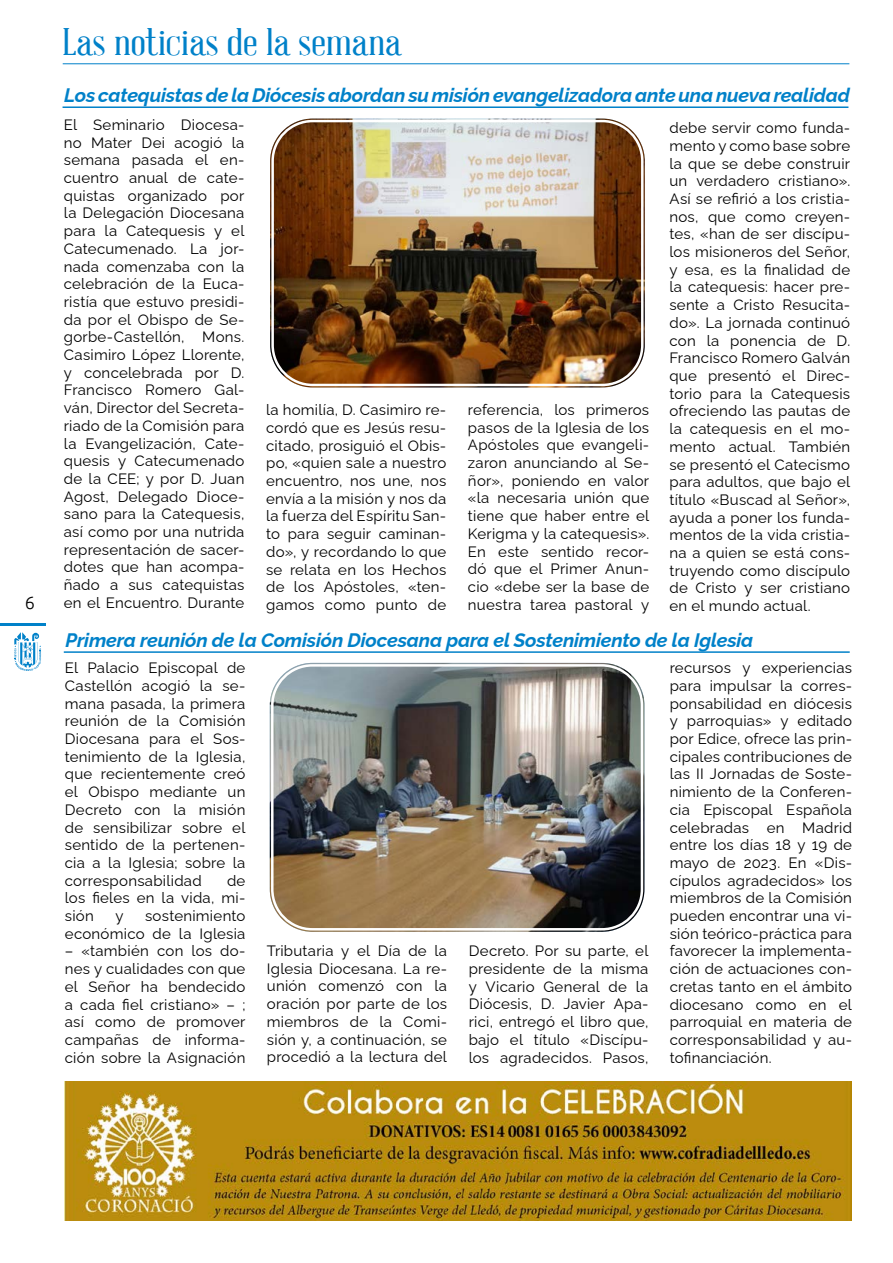
<style>
.page{position:relative;width:893px;height:1263px;background:#fff}
.page>*{position:absolute;margin:0;border:0;box-sizing:border-box;transform-origin:0 0}
.t1{font:37.5px "Abraham Lincoln";color:#0081c9;scale:1.2 1}
.t2{font:italic 700 19.5px "Raleway";letter-spacing:-.01em;color:#0081c9}
.t3{font:300 18px "Ubuntu";color:#000}
.t4{font:15px/17.7px "Raleway";letter-spacing:.015em;color:#000;text-align:justify}
</style>
<div class="page">
<hr style="left:0;top:624px;width:46px;height:2px;background:#0081c9">
<svg style="left:14px;top:632px;width:27px;height:39px"></svg>
<hr style="left:63px;top:63px;width:786px;height:1px;background:#0081c9">
<hr style="left:63px;top:106px;width:785px;height:2px;background:#0081c9">
<img style="left:65px;top:1081px;width:786px;height:139px">
<img style="left:270px;top:119px;width:375px;height:268px">
<div style="left:266px;top:115px;width:383px;height:276px;border:2px solid #fff;border-radius:45px"></div>
<div style="left:271px;top:120px;width:373px;height:266px;border:2px solid #fff;border-radius:40px"></div>
<img style="left:270px;top:663px;width:374px;height:269px">
<div style="left:266px;top:659px;width:382px;height:276px;border:2px solid #fff;border-radius:45px"></div>
<div style="left:271px;top:664px;width:372px;height:266px;border:2px solid #fff;border-radius:40px"></div>
<hr style="left:64px;top:651px;width:786px;height:2px;background:#0081c9">
<p class="t3" style="left:25px;top:591px;width:12px">6</p>
<h1 class="t1" style="left:63px;top:22px;width:284px">Las noticias de la semana</h1>
<h2 class="t2" style="left:64px;top:80px;width:787px">Los catequistas de la Diócesis abordan su misión evangelizadora ante una nueva realidad</h2>
<p class="t4" style="left:64px;top:114px;width:182px">El Seminario Diocesa&shy;no Mater Dei acogió la semana pasada el en&shy;cuentro anual de cate&shy;quistas organizado por la Delegación Diocesana para la Catequesis y el Catecumenado. La jor&shy;nada comenzaba con la celebración de la Euca&shy;ristía que estuvo presidi&shy;da por el Obispo de Se&shy;gorbe-Castellón, Mons.<br>Casimiro López Llorente, y concelebrada por D.<br>Francisco Romero Gal&shy;ván, Director del Secreta&shy;riado de la Comisión para la Evangelización, Cate&shy;quesis y Catecumenado de la CEE; y por D. Juan Agost, Delegado Dioce&shy;sano para la Catequesis, así como por una nutrida representación de sacer&shy;dotes que han acompa&shy;ñado a sus catequistas en el Encuentro. Durante</p>
<p class="t4" style="left:669px;top:117px;width:182px">debe servir como funda&shy;mento y como base sobre la que se debe construir un verdadero cristiano».<br>Así se refirió a los cristia&shy;nos, que como creyen&shy;tes, «han de ser discípu&shy;los misioneros del Señor, y esa, es la finalidad de la catequesis: hacer pre&shy;sente a Cristo Resucita&shy;do». La jornada continuó con la ponencia de D.<br>Francisco Romero Galván que presentó el Direc&shy;torio para la Catequesis ofreciendo las pautas de la catequesis en el mo&shy;mento actual. También se presentó el Catecismo para adultos, que bajo el título «Buscad al Señor», ayuda a poner los funda&shy;mentos de la vida cristia&shy;na a quien se está cons&shy;truyendo como discípulo de Cristo y ser cristiano en el mundo actual.</p>
<h2 class="t2" style="left:66px;top:624px;width:689px">Primera reunión de la Comisión Diocesana para el Sostenimiento de la Iglesia</h2>
<p class="t4" style="left:65px;top:657px;width:182px">El Palacio Episcopal de Castellón acogió la se&shy;mana pasada, la primera reunión de la Comisión Diocesana para el Sos&shy;tenimiento de la Iglesia, que recientemente creó el Obispo mediante un Decreto con la misión de sensibilizar sobre el sentido de la pertenen&shy;cia a la Iglesia; sobre la corresponsabilidad</p>
<p class="t4" style="left:266px;top:399px;width:182px">la homilía, D. Casimiro re&shy;cordó que es Jesús resu&shy;citado, prosiguió el Obis&shy;po, «quien sale a nuestro encuentro, nos une, nos envía a la misión y nos da la fuerza del Espíritu San&shy;to para seguir caminan&shy;do», y recordando lo que se relata en los Hechos de los Apóstoles, «ten&shy;gamos como punto de</p>
<p class="t4" style="left:468px;top:399px;width:183px">referencia, los primeros pasos de la Iglesia de los Apóstoles que evangeli&shy;zaron anunciando al Se&shy;ñor», poniendo en valor «la necesaria unión que tiene que haber entre el Kerigma y la catequesis».<br>En este sentido recor&shy;dó que el Primer Anun&shy;cio «debe ser la base de nuestra tarea pastoral y</p>
<p class="t4" style="left:670px;top:657px;width:184px">recursos y experiencias para impulsar la corres&shy;ponsabilidad en diócesis y parroquias» y editado por Edice, ofrece las prin&shy;cipales contribuciones de las II Jornadas de Soste&shy;nimiento de la Conferen&shy;cia Episcopal Española celebradas en Madrid entre los días 18 y 19 de mayo de 2023. En «Dis&shy;cípulos agradecidos» los miembros de la Comisión pueden encontrar una vi&shy;sión teórico-práctica para favorecer la implementa&shy;ción de actuaciones con&shy;cretas tanto en el ámbito diocesano como en el parroquial en materia de corresponsabilidad y au&shy;tofinanciación.</p>
<p class="t4" style="left:65px;top:870px;width:182px;text-indent:162px">de los fieles en la vida, mi&shy;sión</p>
<p class="t4" style="left:65px;top:905px;width:182px;text-align:right">sostenimiento económico de la Iglesia</p>
<p class="t4" style="left:65px;top:941px;width:182px">– «también con los do&shy;nes y cualidades con que el Señor ha bendecido a cada fiel cristiano» – ; así como de promover campañas de informa&shy;ción sobre la Asignación</p>
<p class="t4" style="left:267px;top:940px;width:182px">Tributaria y el Día de la Iglesia Diocesana. La re&shy;unión comenzó con la oración por parte de los miembros de la Comi&shy;sión y, a continuación, se procedió a la lectura del</p>
<p class="t4" style="left:469px;top:940px;width:181px">Decreto. Por su parte, el presidente de la misma y Vicario General de la Diócesis, D. Javier Apa&shy;rici, entregó el libro que, bajo el título «Discípu&shy;los agradecidos. Pasos,</p>
<p class="t4" style="left:115px;top:905px;width:10px">y</p>
</div>
